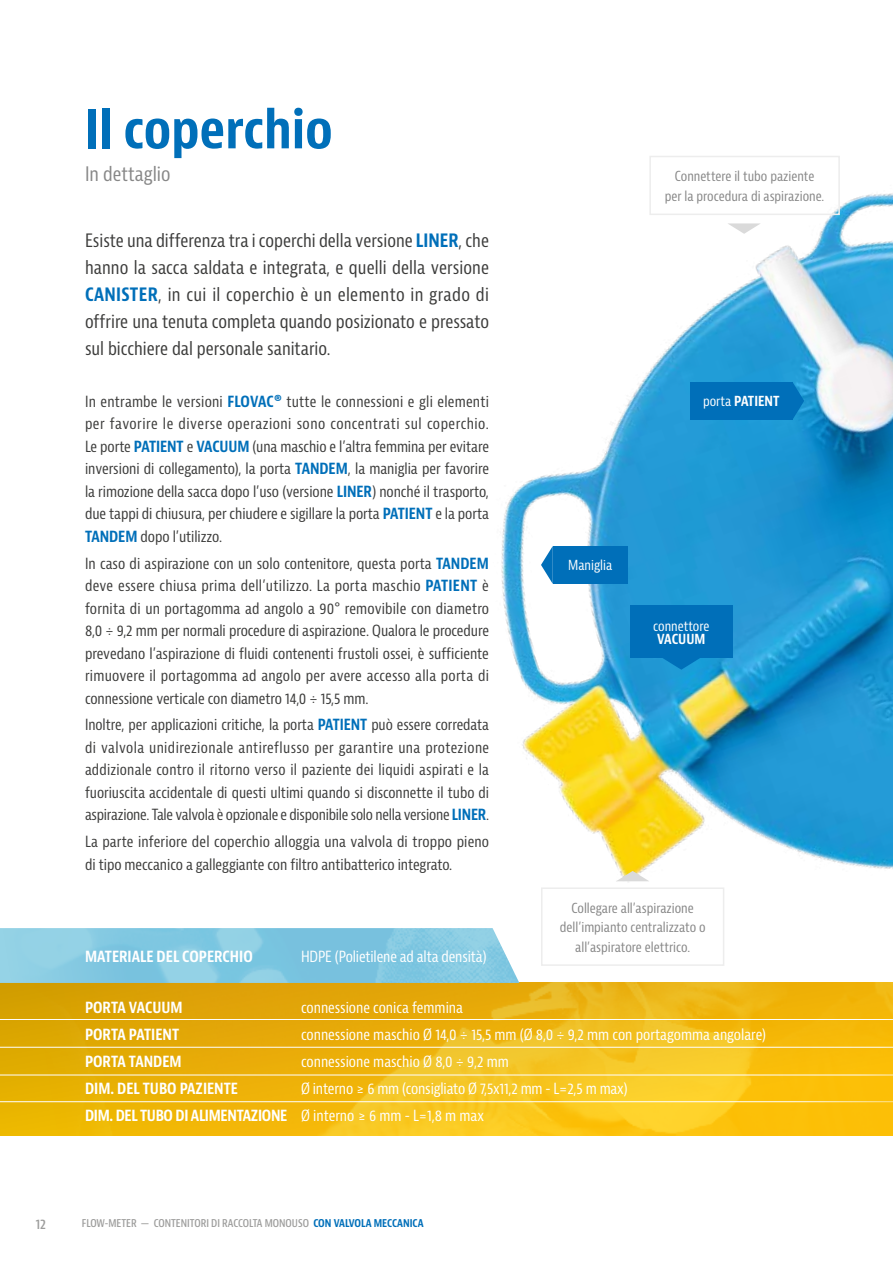
<style>
.page{position:relative;width:893px;height:1263px;background:#fff}
.page>*{position:absolute;margin:0;border:0;box-sizing:border-box;transform-origin:0 0}
.t1{font:700 condensed 52.5px "Bernina Sans";color:#006fb9}
.t2{font:condensed 19.5px "Bernina Sans";color:#878787}
.t3{font:condensed 18px/27px "Bernina Sans";color:#3c3c3b;text-align:justify}
.t4{font:condensed 15px/22.5px "Bernina Sans";letter-spacing:-.005em;color:#3c3c3b;text-align:justify}
.t5{font:condensed 15px/27px "Bernina Sans";color:#fff}
.t6{font:700 condensed 15px "Bernina Sans";color:#fff}
.t7{font:condensed 13.5px/19.5px "Bernina Sans";color:#878787;text-align:center}
.t8{font:700 condensed 13.5px "Bernina Sans";color:#fff}
.t9{font:condensed 13.5px "Bernina Sans";color:#fff}
.t10{font:600 condensed 13.5px "Bernina Sans";color:#9d9d9c}
.t11{font:600 condensed 10.5px "Bernina Sans";color:#9d9d9c}
.s1{font-weight:700;color:#006fb9}
.s2{font-weight:400}
.s3{font-weight:700}
</style>
<div class="page">
<img style="left:501px;top:193px;width:392px;height:790px">
<img style="left:0;top:983px;width:893px;height:152px">
<img style="left:0;top:928px;width:519px;height:55px">
<div style="left:541px;top:887px;width:183px;height:79px;border:2px solid #ededed"></div>
<svg style="left:727px;top:223px;width:34px;height:11px"></svg>
<svg style="left:616px;top:871px;width:33px;height:10px"></svg>
<hr style="left:0;top:1019px;width:893px;height:1px;background:#fff">
<hr style="left:0;top:1047px;width:893px;height:1px;background:#fff">
<hr style="left:0;top:1075px;width:893px;height:1px;background:#fff">
<hr style="left:0;top:1101px;width:893px;height:1px;background:#fff">
<div style="left:649px;top:156px;width:191px;height:59px;border:2px solid #ededed"></div>
<div style="left:690px;top:382px;width:102px;height:38px;background:#006fb9"></div>
<div style="left:630px;top:606px;width:102px;height:52px;background:#006fb9"></div>
<svg style="left:792px;top:382px;width:12px;height:38px"></svg>
<svg style="left:662px;top:658px;width:38px;height:12px"></svg>
<div style="left:553px;top:546px;width:75px;height:38px;background:#006fb9"></div>
<svg style="left:541px;top:546px;width:12px;height:38px"></svg>
<h1 class="t1" style="left:85px;top:97px;width:249px">Il coperchio</h1>
<h2 class="t2" style="left:85px;top:162px;width:87px">In dettaglio</h2>
<p class="t7" style="left:665px;top:167px;width:161px">Connettere il tubo paziente per la procedura di aspirazione.</p>
<p class="t3" style="left:85px;top:227px;width:406px">Esiste una differenza tra i coperchi della versione <span class="s1">LINER</span>, che hanno la sacca saldata e integrata, e quelli della versione <span class="s1">CANISTER</span>, in cui il coperchio è un elemento in grado di offrire una tenuta completa quando posizionato e pressato sul bicchiere dal personale sanitario.</p>
<p class="t4" style="left:85px;top:390px;width:406px">In entrambe le versioni <span class="s1">FLOVAC®</span> tutte le connessioni e gli elementi per favorire le diverse operazioni sono concentrati sul coperchio.<br>Le porte <span class="s1">PATIENT</span> e <span class="s1">VACUUM</span> (una maschio e l’altra femmina per evitare inversioni di collegamento), la porta <span class="s1">TANDEM</span>, la maniglia per favorire la rimozione della sacca dopo l’uso (versione <span class="s1">LINER</span>) nonché il trasporto, due tappi di chiusura, per chiudere e sigillare la porta <span class="s1">PATIENT</span> e la porta <span class="s1">TANDEM</span> dopo l’utilizzo.</p>
<p class="t4" style="left:85px;top:552px;width:406px">In caso di aspirazione con un solo contenitore, questa porta <span class="s1">TANDEM </span>deve essere chiusa prima dell’utilizzo. La porta maschio <span class="s1">PATIENT</span> è fornita di un portagomma ad angolo a 90° removibile con diametro 8,0 ÷ 9,2 mm per normali procedure di aspirazione. Qualora le procedure prevedano l’aspirazione di fluidi contenenti frustoli ossei, è sufficiente rimuovere il portagomma ad angolo per avere accesso alla porta di connessione verticale con diametro 14,0 ÷ 15,5 mm.</p>
<p class="t4" style="left:85px;top:714px;width:406px">Inoltre, per applicazioni critiche, la porta <span class="s1">PATIENT</span> può essere corredata di valvola unidirezionale antireflusso per garantire una protezione addizionale contro il ritorno verso il paziente dei liquidi aspirati e la fuoriuscita accidentale di questi ultimi quando si disconnette il tubo di aspirazione. Tale valvola è opzionale e disponibile solo nella versione <span class="s1">LINER</span>.</p>
<p class="t4" style="left:85px;top:831px;width:406px">La parte inferiore del coperchio alloggia una valvola di troppo pieno di tipo meccanico a galleggiante con filtro antibatterico integrato.</p>
<p class="t6" style="left:85px;top:947px;width:169px">MATERIALE DEL COPERCHIO</p>
<p class="t5" style="left:301px;top:943px;width:187px">HDPE (Polietilene ad alta densità)</p>
<p class="t8" style="left:703px;top:393px;width:78px"><span class="s2">porta</span> PATIENT</p>
<p class="t9" style="left:568px;top:557px;width:46px">Maniglia</p>
<p class="t9" style="left:653px;top:617px;width:58px">connettore</p>
<p class="t8" style="left:657px;top:631px;width:50px">VACUUM</p>
<p class="t7" style="left:560px;top:898px;width:147px">Collegare all’aspirazione dell’impianto centralizzato o all’aspiratore elettrico.</p>
<p class="t6" style="left:85px;top:998px;width:99px">PORTA VACUUM</p>
<p class="t5" style="left:301px;top:994px;width:163px">connessione conica femmina</p>
<p class="t6" style="left:85px;top:1025px;width:96px">PORTA PATIENT</p>
<p class="t5" style="left:301px;top:1021px;width:467px">connessione maschio Ø 14,0 ÷ 15,5 mm (Ø 8,0 ÷ 9,2 mm con portagomma angolare)</p>
<p class="t6" style="left:85px;top:1052px;width:98px">PORTA TANDEM</p>
<p class="t5" style="left:301px;top:1048px;width:209px">connessione maschio Ø 8,0 ÷ 9,2 mm</p>
<p class="t6" style="left:85px;top:1079px;width:155px">DIM. DEL TUBO PAZIENTE</p>
<p class="t5" style="left:85px;top:1075px;width:544px;text-indent:216px">Ø interno ≥ 6 mm (consigliato Ø 7,5x11,2 mm - L=2,5 m max)<br><span class="s3">DIM. DEL TUBO DI ALIMENTAZIONE</span> Ø interno ≥ 6 mm - L=1,8 m max</p>
<p class="t10" style="left:36px;top:1215px;width:12px">12</p>
<p class="t11" style="left:82px;top:1217px;width:343px">FLOW-METER — CONTENITORI DI RACCOLTA MONOUSO <span class="s1">CON VALVOLA MECCANICA</span></p>
</div>
